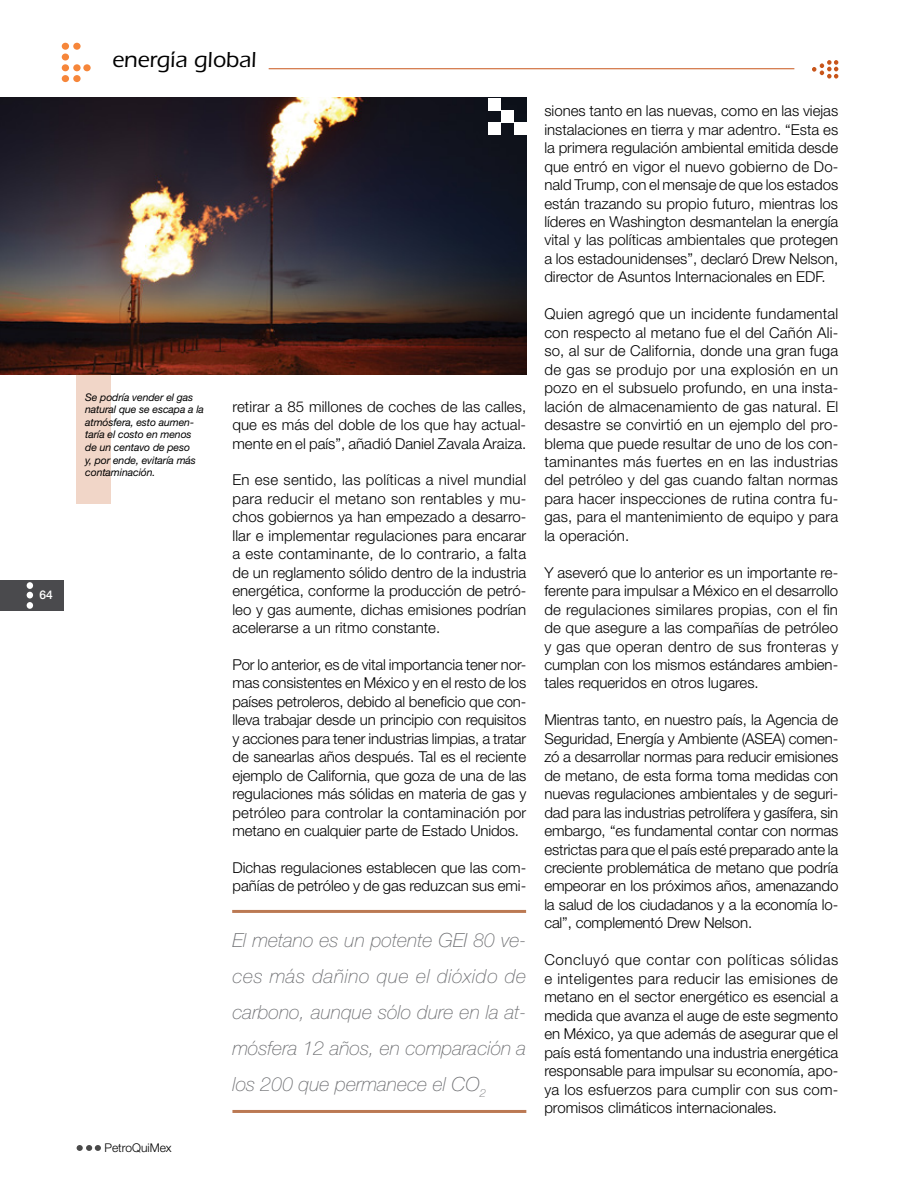
<style>
.page{position:relative;width:915px;height:1191px;background:#fff}
.page>*{position:absolute;margin:0;border:0;box-sizing:border-box;transform-origin:0 0}
.t1{font:500 22.5px "ITC Eras Std";color:#000}
.t2{font:italic 100 19.5px/36px "Helvetica Neue LT Std";color:#6d6e71;text-align:justify}
.t3{font:300 15px/18.5px "Helvetica Neue LT Std";color:#000;text-align:justify}
.t4{font:300 12px "Helvetica Neue LT Std";color:#000}
.t5{font:500 12px "Helvetica Neue LT Std";color:#fff}
.t6{font:italic 10.5px/12.6px "Helvetica Neue LT Std";letter-spacing:-.01em;color:#000}
</style>
<div class="page">
<hr style="left:268px;top:68px;width:526px;height:1px;background:#c8551a">
<svg style="left:77px;top:1145px;width:24px;height:5px"></svg>
<svg style="left:812px;top:60px;width:26px;height:19px"></svg>
<div style="left:62px;top:54px;width:7px;height:6px;background:#f6863a;border-radius:50%"></div>
<div style="left:62px;top:43px;width:7px;height:7px;background:#f6863a;border-radius:50%"></div>
<div style="left:73px;top:43px;width:8px;height:7px;background:#f6863a;border-radius:50%"></div>
<div style="left:62px;top:64px;width:7px;height:7px;background:#f6863a;border-radius:50%"></div>
<div style="left:73px;top:64px;width:8px;height:7px;background:#f6863a;border-radius:50%"></div>
<div style="left:83px;top:64px;width:8px;height:7px;background:#f6863a;border-radius:50%"></div>
<div style="left:62px;top:75px;width:7px;height:7px;background:#f6863a;border-radius:50%"></div>
<div style="left:73px;top:75px;width:8px;height:7px;background:#f6863a;border-radius:50%"></div>
<div style="left:0;top:580px;width:64px;height:30px;background:#4a4a4d"></div>
<svg style="left:27px;top:592px;width:6px;height:6px"></svg>
<div style="left:27px;top:602px;width:6px;height:7px;background:#fff;border-radius:50%"></div>
<div style="left:27px;top:582px;width:6px;height:7px;background:#fff;border-radius:50%"></div>
<hr style="left:232px;top:910px;width:294px;height:3px;background:#a0430d">
<hr style="left:232px;top:1110px;width:294px;height:3px;background:#a0430d">
<img style="left:0;top:98px;width:526px;height:277px">
<div style="left:501px;top:110px;width:12px;height:13px;background:#fff"></div>
<div style="left:488px;top:122px;width:13px;height:13px;background:#fff"></div>
<div style="left:513px;top:123px;width:13px;height:12px;background:#fff"></div>
<div style="left:488px;top:98px;width:13px;height:12px;background:#fff"></div>
<div style="left:76px;top:375px;width:34px;height:129px;background:#f1d6c8"></div>
<p class="t5" style="left:40px;top:588px;width:15px">64</p>
<h1 class="t1" style="left:112px;top:47px;width:146px">energía global</h1>
<p class="t6" style="left:85px;top:390px;width:120px">Se podría vender el gas natural que se escapa a la atmósfera, esto aumen&shy;taría el costo en menos de un centavo de peso<br>y, por ende, evitaría más contaminación.</p>
<p class="t4" style="left:104px;top:1140px;width:69px">PetroQuiMex</p>
<p class="t3" style="left:232px;top:397px;width:295px">retirar a 85 millones de coches de las calles, que es más del doble de los que hay actual&shy;mente en el país”, añadió Daniel Zavala Araiza.</p>
<p class="t3" style="left:232px;top:470px;width:295px">En ese sentido, las políticas a nivel mundial para reducir el metano son rentables y mu&shy;chos gobiernos ya han empezado a desarro&shy;llar e implementar regulaciones para encarar a este contaminante, de lo contrario, a falta de un reglamento sólido dentro de la industria energética, conforme la producción de petró&shy;leo y gas aumente, dichas emisiones podrían acelerarse a un ritmo constante.</p>
<p class="t3" style="left:232px;top:655px;width:295px">Por lo anterior, es de vital importancia tener nor&shy;mas consistentes en México y en el resto de los países petroleros, debido al beneficio que con&shy;lleva trabajar desde un principio con requisitos y acciones para tener industrias limpias, a tratar de sanearlas años después. Tal es el reciente ejemplo de California, que goza de una de las regulaciones más sólidas en materia de gas y petróleo para controlar la contaminación por metano en cualquier parte de Estado Unidos.</p>
<p class="t3" style="left:232px;top:858px;width:295px">Dichas regulaciones establecen que las com&shy;pañías de petróleo y de gas reduzcan sus emi-</p>
<h2 class="t2" style="left:232px;top:922px;width:295px">El metano es un potente GEI 80 ve&shy;ces más dañino que el dióxido de carbono, aunque sólo dure en la at&shy;mósfera 12 años, en comparación a los 200 que permanece el CO<sub>2</sub></h2>
<p class="t3" style="left:544px;top:101px;width:295px">siones tanto en las nuevas, como en las viejas instalaciones en tierra y mar adentro. “Esta es la primera regulación ambiental emitida desde que entró en vigor el nuevo gobierno de Do&shy;nald Trump, con el mensaje de que los estados están trazando su propio futuro, mientras los líderes en Washington desmantelan la energía vital y las políticas ambientales que protegen a los estadounidenses”, declaró Drew Nelson, director de Asuntos Internacionales en EDF.</p>
<p class="t3" style="left:544px;top:304px;width:295px">Quien agregó que un incidente fundamental con respecto al metano fue el del Cañón Ali&shy;so, al sur de California, donde una gran fuga de gas se produjo por una explosión en un pozo en el subsuelo profundo, en una insta&shy;lación de almacenamiento de gas natural. El desastre se convirtió en un ejemplo del pro&shy;blema que puede resultar de uno de los con&shy;taminantes más fuertes en en las industrias del petróleo y del gas cuando faltan normas para hacer inspecciones de rutina contra fu&shy;gas, para el mantenimiento de equipo y para la operación.</p>
<p class="t3" style="left:544px;top:563px;width:295px">Y aseveró que lo anterior es un importante re&shy;ferente para impulsar a México en el desarrollo de regulaciones similares propias, con el fin de que asegure a las compañías de petróleo y gas que operan dentro de sus fronteras y cumplan con los mismos estándares ambien&shy;tales requeridos en otros lugares.</p>
<p class="t3" style="left:544px;top:710px;width:295px">Mientras tanto, en nuestro país, la Agencia de Seguridad, Energía y Ambiente (ASEA) comen&shy;zó a desarrollar normas para reducir emisiones de metano, de esta forma toma medidas con nuevas regulaciones ambientales y de seguri&shy;dad para las industrias petrolífera y gasífera, sin embargo, “es fundamental contar con normas estrictas para que el país esté preparado ante la creciente problemática de metano que podría empeorar en los próximos años, amenazando la salud de los ciudadanos y a la economía lo&shy;cal”, complementó Drew Nelson.</p>
<p class="t3" style="left:544px;top:950px;width:295px">Concluyó que contar con políticas sólidas e inteligentes para reducir las emisiones de metano en el sector energético es esencial a medida que avanza el auge de este segmento en México, ya que además de asegurar que el país está fomentando una industria energética responsable para impulsar su economía, apo&shy;ya los esfuerzos para cumplir con sus com&shy;promisos climáticos internacionales.</p>
</div>
